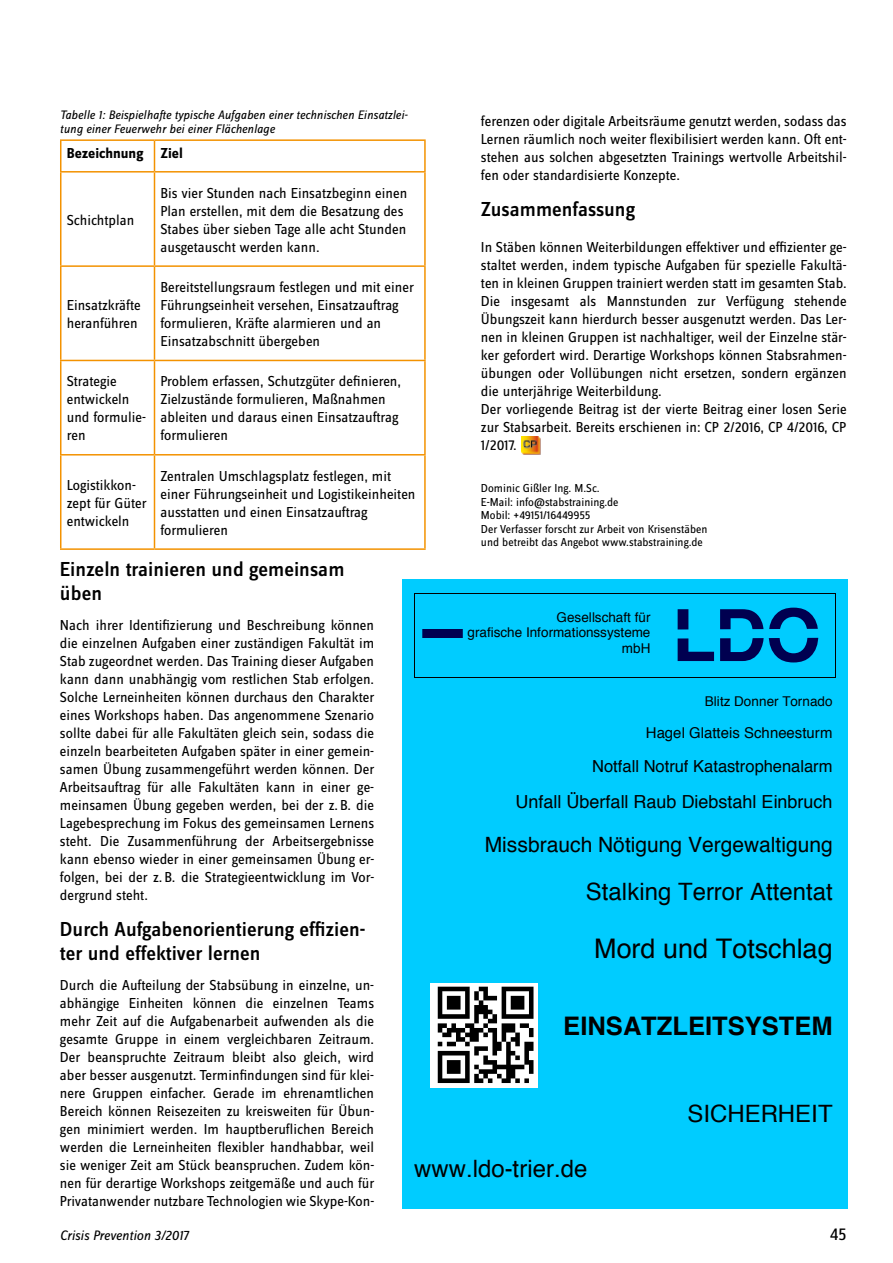
<style>
.page{position:relative;width:893px;height:1263px;background:#fff}
.page>*{position:absolute;margin:0;border:0;box-sizing:border-box;transform-origin:0 0}
.t1{font:700 72px "Helvetica";color:#000050}
.t2{font:27px "Helvetica";color:#000}
.t3{font:700 25.5px "Helvetica";letter-spacing:.005em;color:#000}
.t4{font:24px "Helvetica";color:#000}
.t5{font:500 21px/24px "Zine Sans Display OT";color:#000}
.t6{font:21px "Helvetica";color:#000}
.t7{font:18px "Helvetica";color:#000}
.t8{font:18px "Zine Sans Display OT";color:#000}
.t9{font:16.5px "Helvetica";color:#000}
.t10{font:15px/18px "Zine Sans Display OT";color:#000}
.t11{font:15px "Helvetica";color:#000}
.t12{font:700 15px "Zine Sans Display OT";color:#000}
.t13{font:italic 14.25px "Zine Sans Display OT";letter-spacing:-.005em;color:#000}
.t14{font:13.5px/15.5px "Helvetica";letter-spacing:.005em;color:#000;text-align:right}
.t15{font:italic 12.75px/14.2px "Zine Sans Display OT";color:#000}
.t16{font:12px/13.5px "Zine Sans Display OT";color:#000}
</style>
<div class="page">
<div style="left:402px;top:579px;width:446px;height:630px;background:#0cf"></div>
<img style="left:430px;top:984px;width:108px;height:104px">
<hr style="left:415px;top:593px;width:248px;height:1px;background:#000">
<hr style="left:664px;top:593px;width:171px;height:1px;background:#000">
<hr style="left:414px;top:594px;width:1px;height:83px;background:#000">
<hr style="left:415px;top:677px;width:249px;height:1px;background:#000">
<hr style="left:664px;top:677px;width:171px;height:1px;background:#000">
<hr style="left:835px;top:594px;width:1px;height:83px;background:#000">
<div style="left:422px;top:629px;width:41px;height:9px;background:#000050"></div>
<hr style="left:60px;top:139px;width:94px;height:2px;background:#f39200">
<hr style="left:60px;top:141px;width:1px;height:30px;background:#f39200">
<hr style="left:154px;top:139px;width:272px;height:2px;background:#f39200">
<hr style="left:154px;top:141px;width:1px;height:30px;background:#f39200">
<hr style="left:424px;top:141px;width:2px;height:30px;background:#f39200">
<hr style="left:60px;top:171px;width:94px;height:2px;background:#f39200">
<hr style="left:60px;top:173px;width:1px;height:92px;background:#f39200">
<hr style="left:154px;top:171px;width:272px;height:2px;background:#f39200">
<hr style="left:154px;top:173px;width:1px;height:92px;background:#f39200">
<hr style="left:424px;top:173px;width:2px;height:92px;background:#f39200">
<hr style="left:60px;top:265px;width:94px;height:2px;background:#f39200">
<hr style="left:60px;top:267px;width:1px;height:93px;background:#f39200">
<hr style="left:154px;top:265px;width:272px;height:2px;background:#f39200">
<hr style="left:154px;top:267px;width:1px;height:93px;background:#f39200">
<hr style="left:424px;top:267px;width:2px;height:93px;background:#f39200">
<hr style="left:60px;top:360px;width:94px;height:1px;background:#f39200">
<hr style="left:60px;top:361px;width:1px;height:93px;background:#f39200">
<hr style="left:154px;top:360px;width:272px;height:1px;background:#f39200">
<hr style="left:154px;top:361px;width:1px;height:93px;background:#f39200">
<hr style="left:424px;top:361px;width:2px;height:93px;background:#f39200">
<hr style="left:60px;top:454px;width:94px;height:1px;background:#f39200">
<hr style="left:60px;top:455px;width:1px;height:93px;background:#f39200">
<hr style="left:154px;top:454px;width:272px;height:1px;background:#f39200">
<hr style="left:154px;top:455px;width:1px;height:93px;background:#f39200">
<hr style="left:424px;top:455px;width:2px;height:93px;background:#f39200">
<hr style="left:60px;top:548px;width:94px;height:2px;background:#f39200">
<hr style="left:154px;top:548px;width:272px;height:2px;background:#f39200">
<img style="left:521px;top:436px;width:19px;height:19px">
<p class="t15" style="left:60px;top:108px;width:349px">Tabelle 1: Beispielhafte typische Aufgaben einer technischen Einsatzlei&shy;tung einer Feuerwehr bei einer Flächenlage</p>
<p class="t12" style="left:67px;top:144px;width:118px">Bezeichnung Ziel</p>
<p class="t10" style="left:481px;top:112px;width:367px;text-align:justify">ferenzen oder digitale Arbeitsräume genutzt werden, sodass das Lernen räumlich noch weiter flexibilisiert werden kann. Oft ent&shy;stehen aus solchen abgesetzten Trainings wertvolle Arbeitshil&shy;fen oder standardisierte Konzepte.</p>
<h3 class="t5" style="left:481px;top:197px;width:155px">Zusammenfassung</h3>
<p class="t10" style="left:481px;top:238px;width:367px">In Stäben können Weiterbildungen effektiver und effizienter ge&shy;staltet werden, indem typische Aufgaben für spezielle Fakultä&shy;ten in kleinen Gruppen trainiert werden statt im gesamten Stab.<br>Die insgesamt als Mannstunden zur Verfügung stehende Übungszeit kann hierdurch besser ausgenutzt werden. Das Ler&shy;nen in kleinen Gruppen ist nachhaltiger, weil der Einzelne stär&shy;ker gefordert wird. Derartige Workshops können Stabsrahmen&shy;übungen oder Vollübungen nicht ersetzen, sondern ergänzen die unterjährige Weiterbildung.<br>Der vorliegende Beitrag ist der vierte Beitrag einer losen Serie zur Stabsarbeit. Bereits erschienen in: CP 2/2016, CP 4/2016, CP 1/2017.</p>
<p class="t16" style="left:481px;top:481px;width:228px">Dominic Gißler Ing. M.Sc.<br>E-Mail: info@stabstraining.de<br>Mobil: +49151/16449955<br>Der Verfasser forscht zur Arbeit von Krisenstäben und betreibt das Angebot www.stabstraining.de</p>
<p class="t10" style="left:160px;top:184px;width:248px">Bis vier Stunden nach Einsatzbeginn einen Plan erstellen, mit dem die Besatzung des Stabes über sieben Tage alle acht Stunden ausgetauscht werden kann.</p>
<p class="t10" style="left:67px;top:211px;width:69px">Schichtplan</p>
<p class="t10" style="left:160px;top:278px;width:255px">Bereitstellungsraum festlegen und mit einer Führungseinheit versehen, Einsatzauftrag formulieren, Kräfte alarmieren und an Einsatzabschnitt übergeben</p>
<p class="t10" style="left:67px;top:296px;width:75px">Einsatzkräfte heranführen</p>
<p class="t10" style="left:67px;top:372px;width:81px">Strategie entwickeln und formulie&shy;ren</p>
<p class="t10" style="left:160px;top:372px;width:242px">Problem erfassen, Schutzgüter definieren, Zielzustände formulieren, Maßnahmen ableiten und daraus einen Einsatzauftrag formulieren</p>
<p class="t10" style="left:67px;top:476px;width:82px">Logistikkon&shy;zept für Güter entwickeln</p>
<p class="t10" style="left:160px;top:467px;width:257px">Zentralen Umschlagsplatz festlegen, mit einer Führungseinheit und Logistikeinheiten ausstatten und einen Einsatzauftrag formulieren</p>
<h3 class="t5" style="left:60px;top:557px;width:286px">Einzeln trainieren und gemeinsam üben</h3>
<p class="t10" style="left:60px;top:616px;width:316px;text-align:justify">Nach ihrer Identifizierung und Beschreibung können die einzelnen Aufgaben einer zuständigen Fakultät im Stab zugeordnet werden. Das Training dieser Aufgaben kann dann unabhängig vom restlichen Stab erfolgen.<br>Solche Lerneinheiten können durchaus den Charakter eines Workshops haben. Das angenommene Szenario sollte dabei für alle Fakultäten gleich sein, sodass die einzeln bearbeiteten Aufgaben später in einer gemein&shy;samen Übung zusammengeführt werden können. Der Arbeitsauftrag für alle Fakultäten kann in einer ge&shy;meinsamen Übung gegeben werden, bei der z.B. die Lagebesprechung im Fokus des gemeinsamen Lernens steht. Die Zusammenführung der Arbeitsergebnisse kann ebenso wieder in einer gemeinsamen Übung er&shy;folgen, bei der z.B. die Strategieentwicklung im Vor&shy;dergrund steht.</p>
<h3 class="t5" style="left:60px;top:917px;width:307px">Durch Aufgabenorientierung effizien&shy;ter und effektiver lernen</h3>
<p class="t10" style="left:60px;top:976px;width:316px;text-align:justify">Durch die Aufteilung der Stabsübung in einzelne, un&shy;abhängige Einheiten können die einzelnen Teams mehr Zeit auf die Aufgabenarbeit aufwenden als die gesamte Gruppe in einem vergleichbaren Zeitraum.<br>Der beanspruchte Zeitraum bleibt also gleich, wird aber besser ausgenutzt. Terminfindungen sind für klei&shy;nere Gruppen einfacher. Gerade im ehrenamtlichen Bereich können Reisezeiten zu kreisweiten für Übun&shy;gen minimiert werden. Im hauptberuflichen Bereich werden die Lerneinheiten flexibler handhabbar, weil sie weniger Zeit am Stück beanspruchen. Zudem kön&shy;nen für derartige Workshops zeitgemäße und auch für Privatanwender nutzbare Technologien wie Skype-Kon-</p>
<p class="t14" style="left:467px;top:610px;width:185px">Gesellschaft für<br>grafische Informationssysteme mbH</p>
<h1 class="t1" style="left:672px;top:578px;width:150px">LDO</h1>
<p class="t14" style="left:705px;top:693px;width:129px">Blitz Donner Tornado</p>
<p class="t11" style="left:646px;top:721px;width:188px">Hagel Glatteis Schneesturm</p>
<p class="t9" style="left:592px;top:754px;width:242px">Notfall Notruf Katastrophenalarm</p>
<p class="t7" style="left:515px;top:787px;width:319px">Unfall Überfall Raub Diebstahl Einbruch</p>
<h3 class="t6" style="left:485px;top:828px;width:350px">Missbrauch Nötigung Vergewaltigung</h3>
<h3 class="t4" style="left:586px;top:873px;width:248px">Stalking Terror Attentat</h3>
<h2 class="t2" style="left:594px;top:927px;width:240px">Mord und Totschlag</h2>
<h3 class="t3" style="left:563px;top:1006px;width:271px">EINSATZLEITSYSTEM</h3>
<h3 class="t4" style="left:687px;top:1095px;width:147px">SICHERHEIT</h3>
<h3 class="t4" style="left:414px;top:1150px;width:175px">www.ldo-trier.de</h3>
<p class="t13" style="left:60px;top:1227px;width:130px">Crisis Prevention 3/2017</p>
<p class="t8" style="left:830px;top:1224px;width:18px">45</p>
</div>
